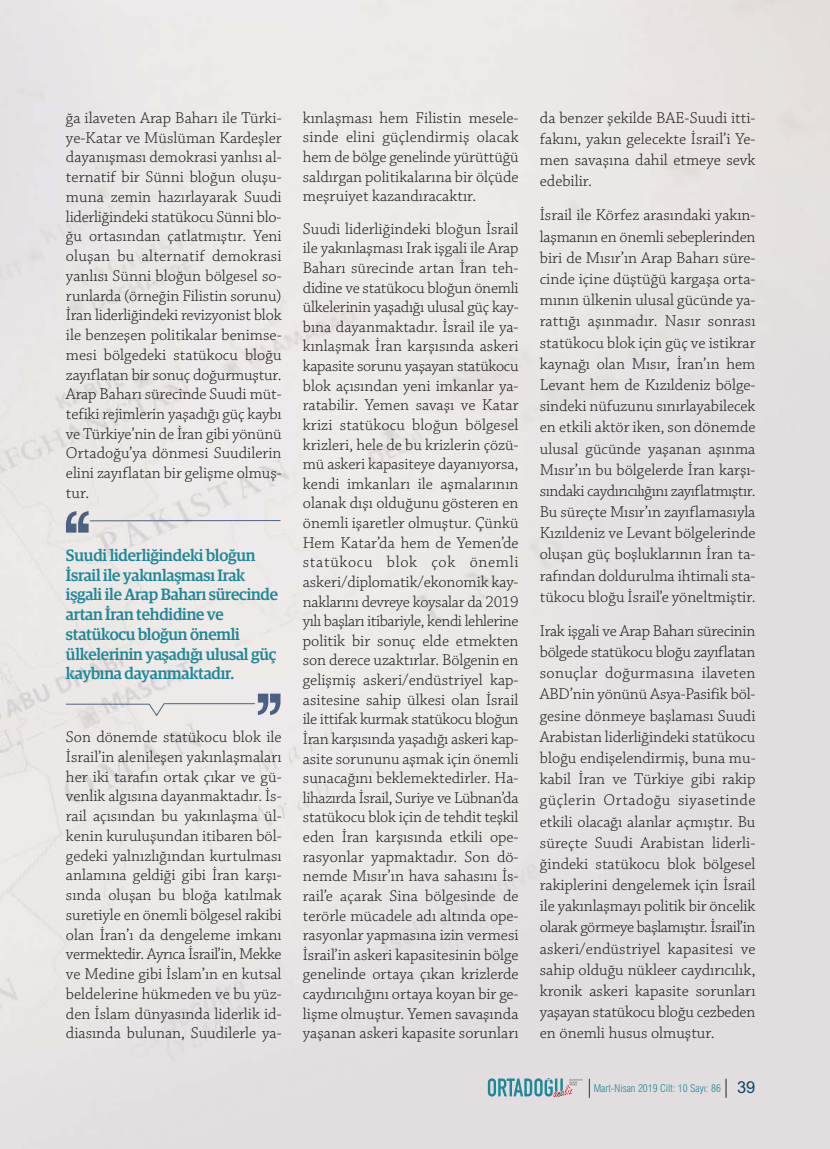
<style>
.page{position:relative;width:830px;height:1149px;background:#fff}
.page>*{position:absolute;margin:0;border:0;box-sizing:border-box;transform-origin:0 0}
.t1{font:300 16.5px/19.6px "Chaparral Pro";color:#231f20;text-align:justify}
.t2{font:500 16.5px/19.8px "Guardian Egyp";letter-spacing:-.015em;color:#208799}
.t3{font:300 condensed 10.5px "Swiss 721 BT";color:#208799}
.s1{font-family:"Arial";font-weight:400;font-stretch:normal;font-size:16.5px;color:#0b446c}
</style>
<div class="page">
<div style="left:0;top:0;width:829px;height:1148px;background:#e9e5e4"></div>
<hr style="left:90px;top:520px;width:190px;height:1px;background:#4b6184">
<svg style="left:66px;top:511px;width:23px;height:21px"></svg>
<svg style="left:65px;top:693px;width:215px;height:23px"></svg>
<svg style="left:487px;top:1077px;width:95px;height:19px"></svg>
<svg style="left:588px;top:1078px;width:1px;height:19px"></svg>
<svg style="left:725px;top:1078px;width:1px;height:19px"></svg>
<p class="t1" style="left:66px;top:109px;width:217px">ğa ilaveten Arap Baharı ile Türki&shy;ye-Katar ve Müslüman Kardeşler dayanışması demokrasi yanlısı al&shy;ternatif bir Sünni bloğun oluşu&shy;muna zemin hazırlayarak Suudi liderliğindeki statükocu Sünni blo&shy;ğu ortasından çatlatmıştır. Yeni oluşan bu alternatif demokrasi yanlısı Sünni bloğun bölgesel so&shy;runlarda (örneğin Filistin sorunu)<br>İran liderliğindeki revizyonist blok ile benzeşen politikalar benimse&shy;mesi bölgedeki statükocu bloğu zayıflatan bir sonuç doğurmuştur.<br>Arap Baharı sürecinde Suudi müt&shy;tefiki rejimlerin yaşadığı güç kaybı ve Türkiye’nin de İran gibi yönünü Ortadoğu’ya dönmesi Suudilerin elini zayıflatan bir gelişme olmuş&shy;tur.</p>
<p class="t2" style="left:66px;top:546px;width:213px">Suudi liderliğindeki bloğun<br>İsrail ile yakınlaşması Irak işgali ile Arap Baharı sürecinde artan İran tehdidine ve statükocu bloğun önemli ülkelerinin yaşadığı ulusal güç kaybına dayanmaktadır.</p>
<p class="t1" style="left:66px;top:728px;width:217px">Son dönemde statükocu blok ile İsrail’in alenileşen yakınlaşmaları her iki tarafın ortak çıkar ve gü&shy;venlik algısına dayanmaktadır. İs&shy;rail açısından bu yakınlaşma ül&shy;kenin kuruluşundan itibaren böl&shy;gedeki yalnızlığından kurtulması anlamına geldiği gibi İran karşı&shy;sında oluşan bu bloğa katılmak suretiyle en önemli bölgesel rakibi olan İran’ı da dengeleme imkanı vermektedir. Ayrıca İsrail’in, Mekke ve Medine gibi İslam’ın en kutsal beldelerine hükmeden ve bu yüz&shy;den İslam dünyasında liderlik id&shy;diasında bulunan, Suudilerle ya-</p>
<p class="t1" style="left:303px;top:109px;width:217px">kınlaşması hem Filistin mesele&shy;sinde elini güçlendirmiş olacak hem de bölge genelinde yürüttüğü saldırgan politikalarına bir ölçüde meşruiyet kazandıracaktır.</p>
<p class="t1" style="left:303px;top:220px;width:217px">Suudi liderliğindeki bloğun İsrail ile yakınlaşması Irak işgali ile Arap Baharı sürecinde artan İran teh&shy;didine ve statükocu bloğun önemli ülkelerinin yaşadığı ulusal güç kay&shy;bına dayanmaktadır. İsrail ile ya&shy;kınlaşmak İran karşısında askeri kapasite sorunu yaşayan statükocu blok açısından yeni imkanlar ya&shy;ratabilir. Yemen savaşı ve Katar krizi statükocu bloğun bölgesel krizleri, hele de bu krizlerin çözü&shy;mü askeri kapasiteye dayanıyorsa, kendi imkanları ile aşmalarının olanak dışı olduğunu gösteren en önemli işaretler olmuştur. Çünkü Hem Katar’da hem de Yemen’de statükocu blok çok önemli askeri/diplomatik/ekonomik kay&shy;naklarını devreye koysalar da 2019 yılı başları itibariyle, kendi lehlerine politik bir sonuç elde etmekten son derece uzaktırlar. Bölgenin en gelişmiş askeri/endüstriyel kap&shy;asitesine sahip ülkesi olan İsrail ile ittifak kurmak statükocu bloğun İran karşısında yaşadığı askeri kap&shy;asite sorununu aşmak için önemli sunacağını beklemektedirler. Ha&shy;lihazırda İsrail, Suriye ve Lübnan’da statükocu blok için de tehdit teşkil eden İran karşısında etkili ope&shy;rasyonlar yapmaktadır. Son dö&shy;nemde Mısır’ın hava sahasını İs&shy;rail’e açarak Sina bölgesinde de terörle mücadele adı altında ope&shy;rasyonlar yapmasına izin vermesi İsrail’in askeri kapasitesinin bölge genelinde ortaya çıkan krizlerde caydırıcılığını ortaya koyan bir ge&shy;lişme olmuştur. Yemen savaşında yaşanan askeri kapasite sorunları</p>
<p class="t1" style="left:539px;top:108px;width:217px;line-height:21.1px">da benzer şekilde BAE-Suudi itti&shy;fakını, yakın gelecekte İsrail’i Ye&shy;men savaşına dahil etmeye sevk edebilir.</p>
<p class="t1" style="left:539px;top:206px;width:217px;line-height:21.1px">İsrail ile Körfez arasındaki yakın&shy;laşmanın en önemli sebeplerinden biri de Mısır’ın Arap Baharı süre&shy;cinde içine düştüğü kargaşa orta&shy;mının ülkenin ulusal gücünde ya&shy;rattığı aşınmadır. Nasır sonrası statükocu blok için güç ve istikrar kaynağı olan Mısır, İran’ın hem Levant hem de Kızıldeniz bölge&shy;sindeki nüfuzunu sınırlayabilecek en etkili aktör iken, son dönemde ulusal gücünde yaşanan aşınma Mısır’ın bu bölgelerde İran karşı&shy;sındaki caydırıcılığını zayıflatmıştır.<br>Bu süreçte Mısır’ın zayıflamasıyla Kızıldeniz ve Levant bölgelerinde oluşan güç boşluklarının İran ta&shy;rafından doldurulma ihtimali sta&shy;tükocu bloğu İsrail’e yöneltmiştir.</p>
<p class="t1" style="left:539px;top:621px;width:217px;line-height:21.1px">Irak işgali ve Arap Baharı sürecinin bölgede statükocu bloğu zayıflatan sonuçlar doğurmasına ilaveten ABD’nin yönünü Asya-Pasifik böl&shy;gesine dönmeye başlaması Suudi Arabistan liderliğindeki statükocu bloğu endişelendirmiş, buna mu&shy;kabil İran ve Türkiye gibi rakip güçlerin Ortadoğu siyasetinde etkili olacağı alanlar açmıştır. Bu süreçte Suudi Arabistan liderli&shy;ğindeki statükocu blok bölgesel rakiplerini dengelemek için İsrail ile yakınlaşmayı politik bir öncelik olarak görmeye başlamıştır. İsrail’in askeri/endüstriyel kapasitesi ve sahip olduğu nükleer caydırıcılık, kronik askeri kapasite sorunları yaşayan statükocu bloğu cezbeden en önemli husus olmuştur.</p>
<p class="t3" style="left:593px;top:1081px;width:163px">Mart-Nisan 2019 Cilt: 10 Sayı: 86 <span class="s1">39</span></p>
</div>
